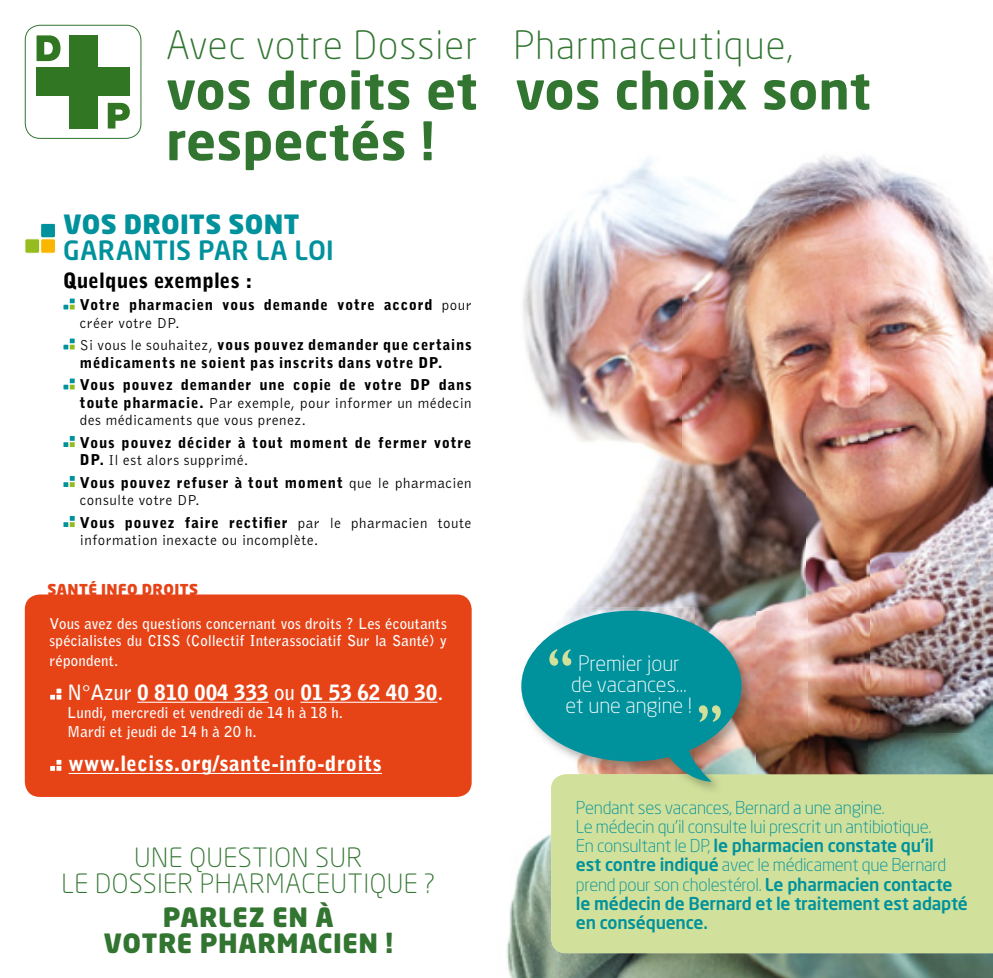
<style>
.page{position:relative;width:993px;height:978px;background:#fff}
.page>*{position:absolute;margin:0;border:0;box-sizing:border-box;transform-origin:0 0}
.t1{font:700 50.75px/50.8px "Neo Sans";letter-spacing:.01em;color:#327531}
.t2{font:300 38.5px "Neo Sans";letter-spacing:.03em;color:#327531}
.t3{font:300 26.25px/26.2px "Neo Sans";letter-spacing:.015em;color:#327531;text-align:center}
.t4{font:900 26.25px/26.2px "Neo Sans";letter-spacing:.02em;color:#327531;text-align:center}
.t5{font:500 26.25px "Neo Sans";letter-spacing:.02em;color:#00929c}
.t6{font:900 26.25px "Neo Sans";letter-spacing:.015em;color:#00929c}
.t7{font:300 21px/21px "Neo Sans";letter-spacing:-.005em;color:#fff;text-align:center}
.t8{font:900 21px "Bell Gothic Std";letter-spacing:.02em;color:#fff}
.t9{font:900 21px "Bell Gothic Std";letter-spacing:-.01em;color:#fff}
.t10{font:900 21px "Bell Gothic Std";color:#000}
.t11{font:300 17.5px/19.2px "Neo Sans";letter-spacing:-.015em;color:#00929c}
.t12{font:300 14.88px/17.5px "Bell Gothic Std";letter-spacing:.035em;color:#000}
.t13{font:900 14.88px/17.5px "Bell Gothic Std";letter-spacing:.05em;color:#000}
.t14{font:700 14.88px/17.5px "Bell Gothic Std";letter-spacing:.01em;color:#fff}
.t15{font:900 14.88px "Neo Sans";letter-spacing:.03em;color:#e64317}
.s1{font-weight:300}
.s2{font-weight:900}
.s3{font-weight:700}
.s4{font-weight:500}
</style>
<div class="page">
<img style="left:523px;top:155px;width:345px;height:334px">
<img style="left:868px;top:156px;width:124px;height:618px">
<img style="left:573px;top:489px;width:233px;height:122px">
<img style="left:806px;top:489px;width:62px;height:285px">
<img style="left:506px;top:834px;width:52px;height:143px">
<img style="left:754px;top:611px;width:52px;height:163px">
<img style="left:558px;top:952px;width:434px;height:25px">
<svg style="left:37px;top:35px;width:23px;height:26px"></svg>
<svg style="left:108px;top:103px;width:22px;height:25px"></svg>
<div style="left:69px;top:35px;width:29px;height:93px;background:#317622"></div>
<div style="left:36px;top:67px;width:93px;height:29px;background:#317622"></div>
<div style="left:25px;top:25px;width:116px;height:114px;border:1px solid #327531;border-radius:15px"></div>
<div style="left:551px;top:774px;width:441px;height:178px;background:#d1e09a"></div>
<div style="left:25px;top:239px;width:15px;height:14px;background:#96bd20;border-radius:2px"></div>
<div style="left:25px;top:239px;width:15px;height:14px;border:1px solid #fff;border-radius:2px"></div>
<div style="left:41px;top:223px;width:14px;height:15px;background:#00929c;border-radius:2px"></div>
<div style="left:41px;top:223px;width:14px;height:15px;border:1px solid #fff;border-radius:2px"></div>
<div style="left:41px;top:239px;width:14px;height:14px;background:#fab600;border-radius:2px"></div>
<div style="left:41px;top:239px;width:14px;height:14px;border:1px solid #fff;border-radius:2px"></div>
<div style="left:25px;top:594px;width:446px;height:202px;background:#e64317;border-radius:15px"></div>
<hr style="left:137px;top:701px;width:131px;height:1px;background:#fff">
<hr style="left:300px;top:701px;width:137px;height:1px;background:#fff">
<hr style="left:68px;top:772px;width:314px;height:1px;background:#fff">
<svg style="left:50px;top:688px;width:12px;height:12px"></svg>
<svg style="left:50px;top:759px;width:12px;height:12px"></svg>
<svg style="left:63px;top:298px;width:12px;height:12px"></svg>
<svg style="left:63px;top:338px;width:12px;height:12px"></svg>
<svg style="left:63px;top:378px;width:12px;height:12px"></svg>
<svg style="left:63px;top:436px;width:12px;height:11px"></svg>
<svg style="left:63px;top:476px;width:12px;height:11px"></svg>
<svg style="left:63px;top:516px;width:12px;height:11px"></svg>
<img style="left:570px;top:607px;width:125px;height:3px">
<img style="left:695px;top:607px;width:59px;height:167px">
<img style="left:551px;top:774px;width:203px;height:20px">
<svg style="left:521px;top:610px;width:220px;height:171px;background:#41a3a6"></svg>
<h2 class="t2" style="left:166px;top:22px;width:628px">Avec votre Dossier Pharmaceutique,</h2>
<h1 class="t1" style="left:166px;top:64px;width:706px">vos droits et vos choix sont respectés !</h1>
<h3 class="t6" style="left:63px;top:207px;width:237px">VOS DROITS SONT</h3>
<h3 class="t5" style="left:63px;top:234px;width:272px">GARANTIS PAR LA LOI</h3>
<p class="t10" style="left:63px;top:268px;width:191px">Quelques exemples :</p>
<p class="t13" style="left:80px;top:296px;width:393px">Votre pharmacien vous demande votre accord <span class="s1">pour créer votre DP.</span></p>
<p class="t13" style="left:80px;top:336px;width:393px"><span class="s1">Si vous le souhaitez,</span> vous pouvez demander que certains médicaments ne soient pas inscrits dans votre DP.</p>
<p class="t12" style="left:80px;top:376px;width:393px;text-align:justify"><span class="s2">Vous pouvez demander une copie de votre DP dans toute pharmacie.</span> Par exemple, pour informer un médecin des médicaments que vous prenez.</p>
<p class="t13" style="left:80px;top:433px;width:393px">Vous pouvez décider à tout moment de fermer votre<br>DP. <span class="s1">Il est alors supprimé.</span></p>
<p class="t12" style="left:80px;top:474px;width:393px"><span class="s2">Vous pouvez refuser à tout moment</span> que le pharmacien consulte votre DP.</p>
<p class="t12" style="left:80px;top:514px;width:393px"><span class="s2">Vous pouvez faire rectifier</span> par le pharmacien toute information inexacte ou incomplète.</p>
<p class="t15" style="left:47px;top:580px;width:152px">SANTÉ INFO DROITS</p>
<p class="t14" style="left:50px;top:614px;width:398px">Vous avez des questions concernant vos droits ? Les écoutants spécialistes du CISS (Collectif Interassociatif Sur la Santé) y</p>
<p class="t14" style="left:50px;top:651px;width:70px">répondent.</p>
<p class="t9" style="left:67px;top:680px;width:377px"><span class="s3">N°Azur</span> 0 810 004 333 <span class="s3">ou</span> 01 53 62 40 30<span class="s3">.</span></p>
<p class="t14" style="left:67px;top:702px;width:277px;line-height:19.2px">Lundi, mercredi et vendredi de 14 h à 18 h.<br>Mardi et jeudi de 14 h à 20 h.</p>
<p class="t8" style="left:68px;top:751px;width:315px">www.leciss.org/sante-info-droits</p>
<h3 class="t3" style="left:61px;top:843px;width:375px">UNE QUESTION SUR<br>LE DOSSIER PHARMACEUTIQUE ?</h3>
<h3 class="t4" style="left:104px;top:902px;width:291px">PARLEZ EN À<br>VOTRE PHARMACIEN !</h3>
<p class="t7" style="left:565px;top:652px;width:128px">Premier jour de vacances… et une angine !</p>
<p class="t11" style="left:575px;top:797px;width:393px">Pendant ses vacances, Bernard a une angine.<br>Le médecin qu’il consulte lui prescrit un antibiotique.<br>En consultant le DP, <span class="s4">le pharmacien constate qu’il<br>est contre indiqué</span> avec le médicament que Bernard prend pour son cholestérol. <span class="s4">Le pharmacien contacte le médecin de Bernard et le traitement est adapté en conséquence.</span></p>
</div>
